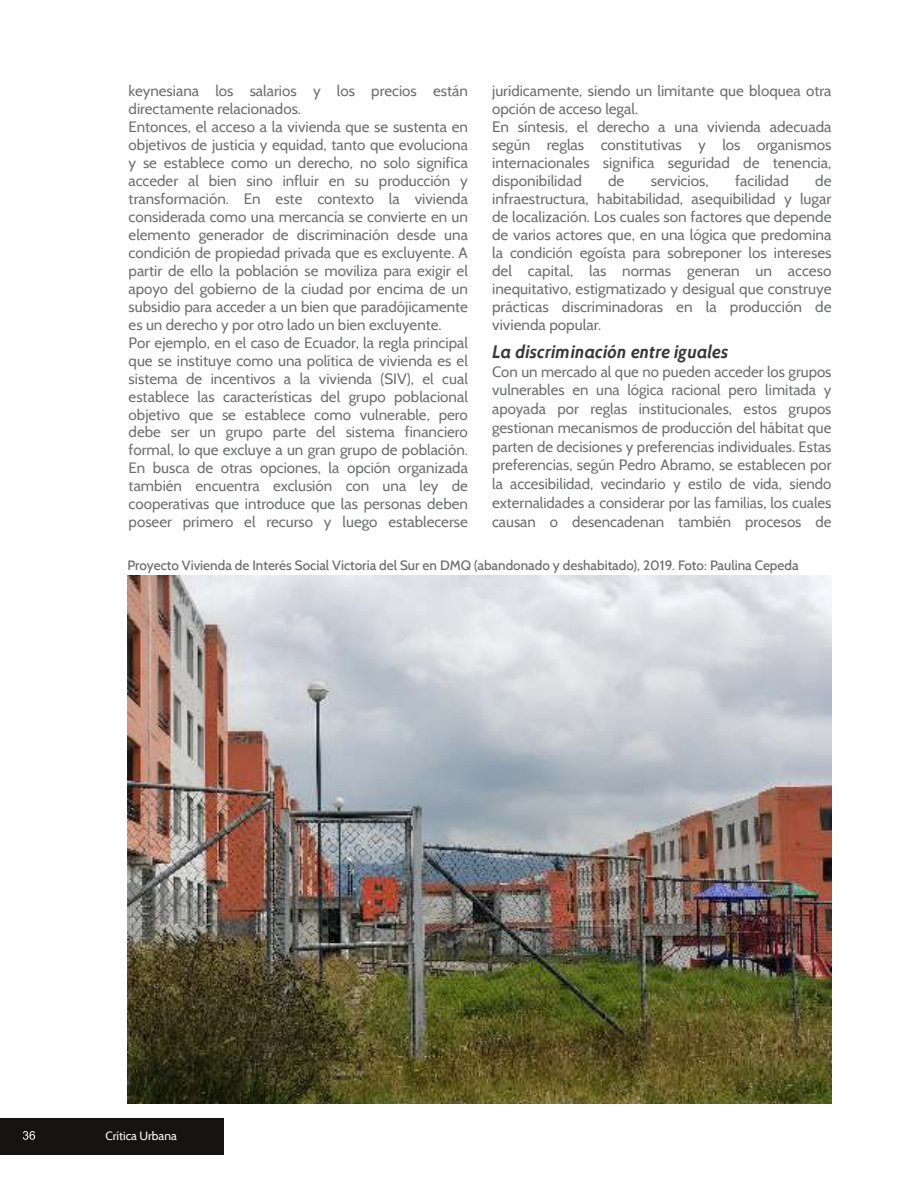
<style>
.page{position:relative;width:918px;height:1188px;background:#fff}
.page>*{position:absolute;margin:0;border:0;box-sizing:border-box;transform-origin:0 0}
.t1{font:italic 700 18px "Cabin";color:#383838}
.t2{font:15px/18px "Cabin";color:#6d6e6f}
.t3{font:500 13.5px "Cabin";color:#6d6e6f}
.t4{font:12px "Cabin";color:#fff}
</style>
<div class="page">
<div style="left:0;top:1118px;width:213px;height:36px;background:#161413"></div>
<div style="left:58px;top:1118px;width:166px;height:36px;background:#161413"></div>
<svg style="left:23px;top:1131px;width:12px;height:9px"></svg>
<img style="left:128px;top:575px;width:704px;height:529px">
<p class="t2" style="left:129px;top:84px;width:341px">keynesiana los salarios y los precios están directamente relacionados.<br>Entonces, el acceso a la vivienda que se sustenta en objetivos de justicia y equidad, tanto que evoluciona y se establece como un derecho, no solo significa acceder al bien sino influir en su producción y transformación. En este contexto la vivienda considerada como una mercancía se convierte en un elemento generador de discriminación desde una condición de propiedad privada que es excluyente. A partir de ello la población se moviliza para exigir el apoyo del gobierno de la ciudad por encima de un subsidio para acceder a un bien que paradójicamente es un derecho y por otro lado un bien excluyente.<br>Por ejemplo, en el caso de Ecuador, la regla principal que se instituye como una política de vivienda es el sistema de incentivos a la vivienda (SIV), el cual establece las características del grupo poblacional objetivo que se establece como vulnerable, pero debe ser un grupo parte del sistema financiero formal, lo que excluye a un gran grupo de población.<br>En busca de otras opciones, la opción organizada también encuentra exclusión con una ley de cooperativas que introduce que las personas deben poseer primero el recurso y luego establecerse</p>
<p class="t2" style="left:492px;top:84px;width:341px">jurídicamente, siendo un limitante que bloquea otra opción de acceso legal.<br>En síntesis, el derecho a una vivienda adecuada según reglas constitutivas y los organismos internacionales significa seguridad de tenencia, disponibilidad</p>
<p class="t2" style="left:492px;top:173px;width:341px;text-align:justify;text-indent:323px">de infraestructura, habitabilidad, asequibilidad y lugar de localización. Los cuales son factores que depende de varios actores que, en una lógica que predomina la condición egoísta para sobreponer los intereses del capital, las normas generan un acceso inequitativo, estigmatizado y desigual que construye prácticas discriminadoras en la producción de vivienda popular.</p>
<p class="t1" style="left:492px;top:344px;width:238px">La discriminación entre iguales</p>
<p class="t2" style="left:492px;top:364px;width:341px;line-height:18.8px;text-align:justify">Con un mercado al que no pueden acceder los grupos vulnerables en una lógica racional pero limitada y apoyada por reglas institucionales, estos grupos gestionan mecanismos de producción del hábitat que parten de decisiones y preferencias individuales. Estas preferencias, según Pedro Abramo, se establecen por la accesibilidad, vecindario y estilo de vida, siendo externalidades a considerar por las familias, los cuales causan o desencadenan también procesos de</p>
<p class="t3" style="left:128px;top:560px;width:673px">Proyecto Vivienda de Interés Social Victoria del Sur en DMQ (abandonado y deshabitado), 2019. Foto: Paulina Cepeda</p>
<p class="t2" style="left:608px;top:173px;width:18px">de</p>
<p class="t2" style="left:651px;top:173px;width:60px">servicios,</p>
<p class="t2" style="left:735px;top:173px;width:55px">facilidad</p>
<p class="t4" style="left:105px;top:1131px;width:73px">Crítica Urbana</p>
</div>
